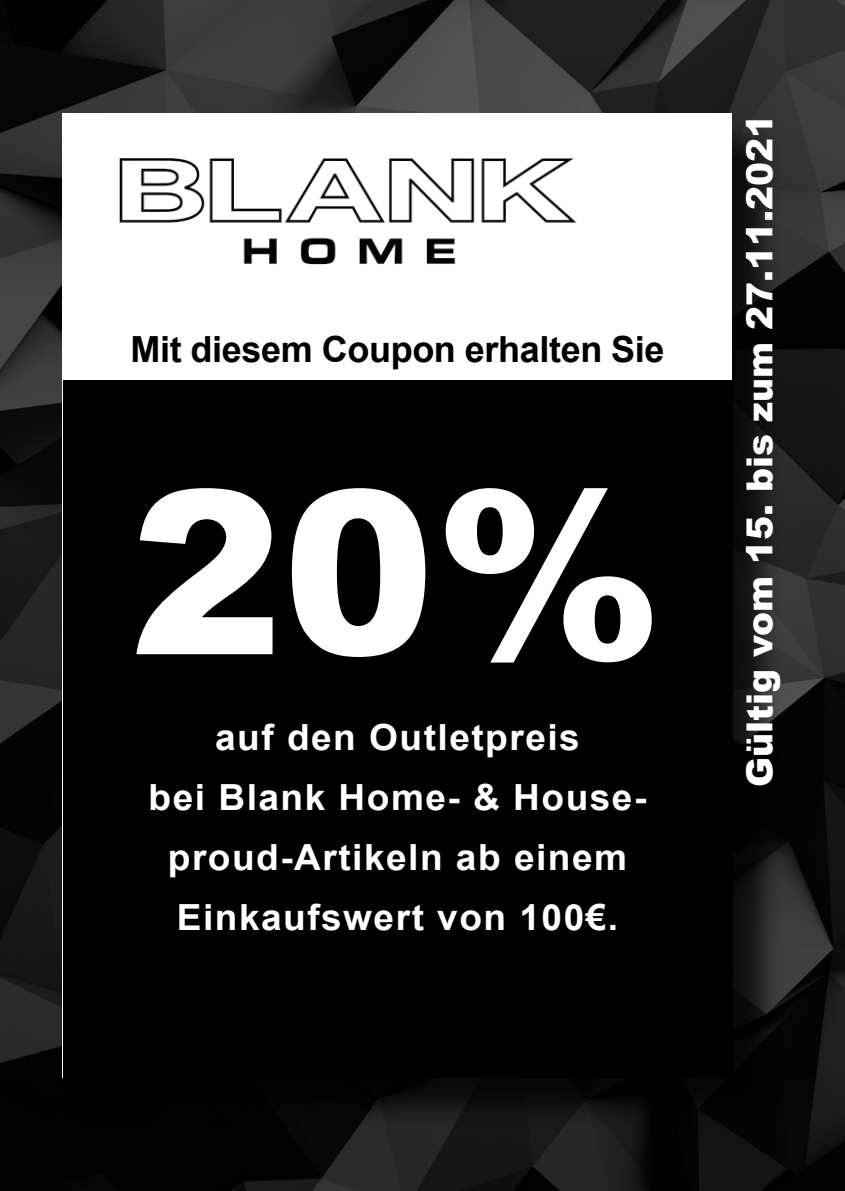
<style>
.page{position:relative;width:845px;height:1191px;background:#fff}
.page>*{position:absolute;margin:0;border:0;box-sizing:border-box;transform-origin:0 0}
.t1{font:900 228px "Arial";color:#fff}
.t2{font:700 36px/60px "Arial";letter-spacing:.04em;color:#fff;text-align:center}
.t3{font:900 36px "Arial";color:#fff}
.t4{font:700 36px "Arial";letter-spacing:-.01em;color:#000}
</style>
<div class="page">
<img style="left:0;top:0;width:845px;height:1191px">
<div style="left:68px;top:119px;width:714px;height:1009px;background:#000;opacity:.75"></div>
<div style="left:62px;top:113px;width:669px;height:964px;background:#fff"></div>
<div style="left:63px;top:380px;width:669px;height:697px;background:#000"></div>
<img style="left:119px;top:159px;width:457px;height:106px">
<p class="t4" style="left:130px;top:324px;width:536px">Mit diesem Coupon erhalten Sie</p>
<h1 class="t1" style="left:130px;top:407px;width:534px">20%</h1>
<p class="t2" style="left:149px;top:708px;width:499px">auf den Outletpreis<br>bei Blank Home- &amp; House&shy;proud-Artikeln ab einem<br>Einkaufswert von 100€.</p>
<p class="t3" style="left:733px;top:787px;width:675px;rotate:-90deg">Gültig vom 15. bis zum 27.11.2021</p>
</div>
